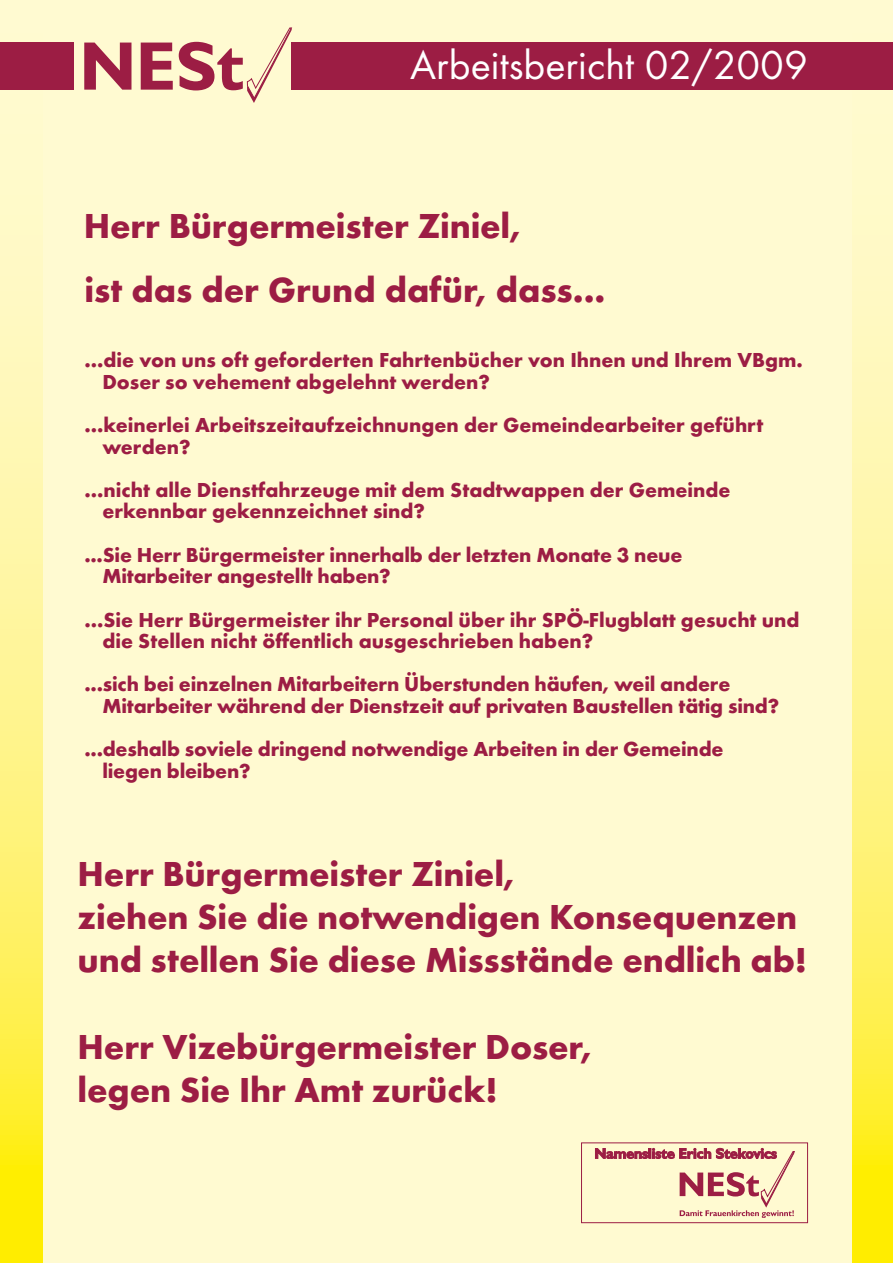
<style>
.page{position:relative;width:893px;height:1263px;background:#fffad1}
.page>*{position:absolute;margin:0;border:0;box-sizing:border-box;transform-origin:0 0}
.t1{font:42px "Futura TOT Boo";color:#fff}
.t2{font:700 36px/43.2px "Futura TOT";letter-spacing:-.005em;color:#9c1d44}
.t3{font:700 21px/21.6px "Futura TOT";color:#9c1d44}
</style>
<div class="page">
<svg style="left:0;top:42px;width:43px;height:1221px"></svg>
<svg style="left:852px;top:42px;width:41px;height:1221px"></svg>
<svg style="left:84px;top:43px;width:47px;height:47px"></svg>
<svg style="left:141px;top:43px;width:32px;height:47px"></svg>
<svg style="left:179px;top:27px;width:113px;height:76px"></svg>
<div style="left:292px;top:43px;width:601px;height:47px;background:#9c1d44"></div>
<div style="left:0;top:43px;width:73px;height:47px;background:#9c1d44"></div>
<svg style="left:595px;top:1148px;width:200px;height:70px"></svg>
<div style="left:581px;top:1142px;width:227px;height:81px;border:1px solid #9c1d44"></div>
<h1 class="t1" style="left:410px;top:40px;width:399px">Arbeitsbericht 02/2009</h1>
<h2 class="t2" style="left:84px;top:203px;width:439px">Herr Bürgermeister Ziniel,</h2>
<h2 class="t2" style="left:84px;top:268px;width:523px">ist das der Grund dafür, dass...</h2>
<p class="t3" style="left:102px;top:349px;width:702px;text-indent:-18px">...die von uns oft geforderten Fahrtenbücher von Ihnen und Ihrem VBgm.<br>Doser so vehement abgelehnt werden?</p>
<p class="t3" style="left:102px;top:414px;width:662px;text-indent:-18px">...keinerlei Arbeitszeitaufzeichnungen der Gemeindearbeiter geführt werden?</p>
<p class="t3" style="left:102px;top:479px;width:630px;text-indent:-18px">...nicht alle Dienstfahrzeuge mit dem Stadtwappen der Gemeinde erkennbar gekennzeichnet sind?</p>
<p class="t3" style="left:102px;top:543px;width:582px;text-indent:-18px">...Sie Herr Bürgermeister innerhalb der letzten Monate 3 neue<br>Mitarbeiter angestellt haben?</p>
<p class="t3" style="left:102px;top:608px;width:699px;text-indent:-18px">...Sie Herr Bürgermeister ihr Personal über ihr SPÖ-Flugblatt gesucht und die Stellen nicht öffentlich ausgeschrieben haben?</p>
<p class="t3" style="left:102px;top:673px;width:678px;text-indent:-18px">...sich bei einzelnen Mitarbeitern Überstunden häufen, weil andere<br>Mitarbeiter während der Dienstzeit auf privaten Baustellen tätig sind?</p>
<p class="t3" style="left:102px;top:738px;width:623px;text-indent:-18px">...deshalb soviele dringend notwendige Arbeiten in der Gemeinde liegen bleiben?</p>
<h2 class="t2" style="left:78px;top:851px;width:731px">Herr Bürgermeister Ziniel,<br>ziehen Sie die notwendigen Konsequenzen und stellen Sie diese Missstände endlich ab!</h2>
<h2 class="t2" style="left:78px;top:1024px;width:516px">Herr Vizebürgermeister Doser, legen Sie Ihr Amt zurück!</h2>
</div>
